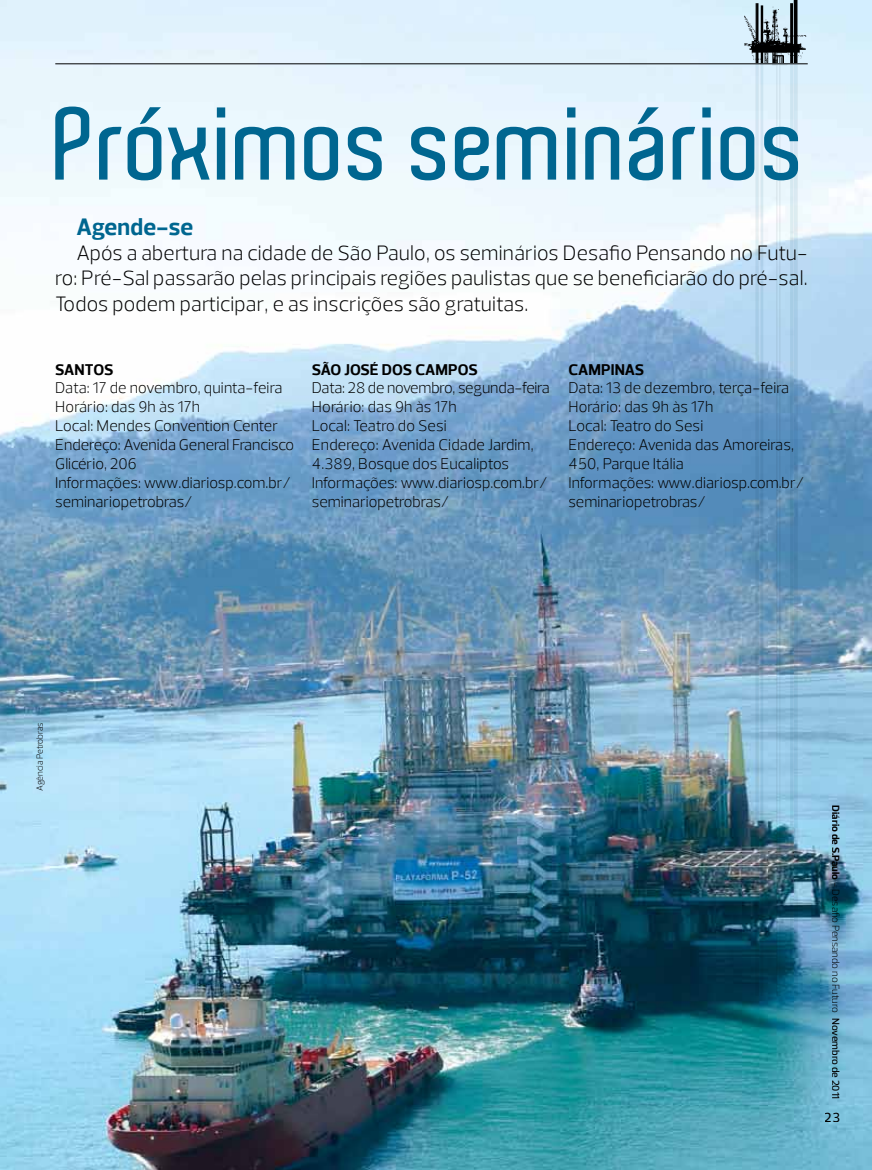
<style>
.page{position:relative;width:872px;height:1170px;background:#fff}
.page>*{position:absolute;margin:0;border:0;box-sizing:border-box;transform-origin:0 0}
.t1{font:600 99.6px "Aldo";color:#006690}
.t2{font:700 24px "Prelo";letter-spacing:.005em;color:#006690}
.t3{font:300 21px/25.2px "Prelo";letter-spacing:.01em;color:#000;text-align:justify}
.t4{font:300 15.75px/18.9px "Prelo";color:#000}
.t5{font:700 15.75px "Prelo";letter-spacing:-.005em;color:#000}
.t6{font:500 13.5px "Prelo";color:#000}
.t7{font:300 10.5px "Prelo";color:#000}
.t8{font:300 9px "Prelo";letter-spacing:-.02em;color:#000}
.s1{font-weight:700}
.s2{font-weight:500}
</style>
<div class="page">
<img style="left:0;top:0;width:872px;height:1169px">
<hr style="left:55px;top:63px;width:752px;height:1px;background:#000">
<h1 class="t1" style="left:55px;top:88px;width:754px">Próximos seminários</h1>
<h2 class="t2" style="left:77px;top:212px;width:118px">Agende-se</h2>
<h3 class="t3" style="left:55px;top:241px;width:754px;text-indent:21px">Após a abertura na cidade de São Paulo, os seminários Desafio Pensando no Futu&shy;ro: Pré-Sal passarão pelas principais regiões paulistas que se beneficiarão do pré-sal.<br>Todos podem participar, e as inscrições são gratuitas.</h3>
<p class="t5" style="left:55px;top:359px;width:60px">SANTOS</p>
<p class="t4" style="left:55px;top:379px;width:240px">Data: 17 de novembro, quinta-feira<br>Horário: das 9h às 17h<br>Local: Mendes Convention Center<br>Endereço: Avenida General Francisco<br>Glicério, 206<br>Informações: www.diariosp.com.br/ seminariopetrobras/</p>
<p class="t5" style="left:312px;top:359px;width:167px">SÃO JOSÉ DOS CAMPOS</p>
<p class="t4" style="left:312px;top:379px;width:239px">Data: 28 de novembro, segunda-feira<br>Horário: das 9h às 17h<br>Local: Teatro do Sesi<br>Endereço: Avenida Cidade Jardim,<br>4.389, Bosque dos Eucaliptos<br>Informações: www.diariosp.com.br/ seminariopetrobras/</p>
<p class="t5" style="left:568px;top:359px;width:77px">CAMPINAS</p>
<p class="t4" style="left:568px;top:379px;width:237px">Data: 13 de dezembro, terça-feira<br>Horário: das 9h às 17h<br>Local: Teatro do Sesi<br>Endereço: Avenida das Amoreiras,<br>450, Parque Itália<br>Informações: www.diariosp.com.br/ seminariopetrobras/</p>
<p class="t8" style="left:34px;top:790px;width:70px;rotate:-90deg">Agência Petrobras</p>
<p class="t7" style="left:842px;top:805px;width:295px;rotate:90deg"><span class="s1">Diário de S.Paulo</span> - Desafio Pensando no Futuro <span class="s2">Novembro de 2011</span></p>
<p class="t6" style="left:825px;top:1108px;width:17px">23</p>
</div>
